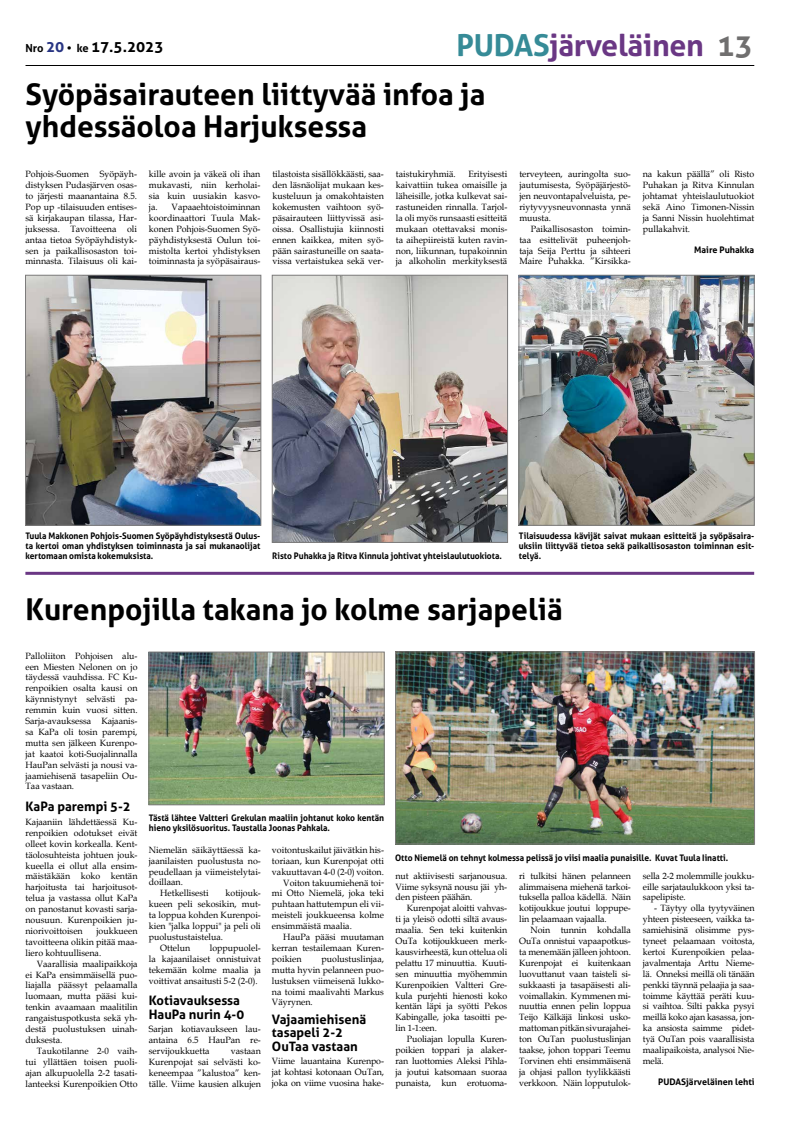
<style>
.page{position:relative;width:794px;height:1134px;background:#fff}
.page>*{position:absolute;margin:0;border:0;box-sizing:border-box;transform-origin:0 0}
.t1{font:700 30.3px "Aller";letter-spacing:-.01em;color:#6a3784}
.t2{font:700 30px/32px "Aller";color:#000}
.t3{font:700 15.2px "Aller";color:#000}
.t4{font:700 13px/13.2px "Aller";color:#000}
.t5{font:9.1px/10.9px "Book Antiqua";color:#000;text-align:justify}
.t6{font:700 9px/10px "Aller";color:#000;text-align:justify;scale:.94 1}
.t7{font:700 9px "Aller";color:#000}
.s1{font-size:11.1px}
.s2{color:#283583}
.s3{color:#368b97}
.s4{font-size:30px;color:#706f6f}
</style>
<div class="page">
<hr style="left:26px;top:65px;width:728px;height:1px;background:#000">
<hr style="left:25px;top:572px;width:729px;height:3px;background:#6a3784">
<img style="left:27px;top:277px;width:232px;height:247px">
<div style="left:25px;top:275px;width:236px;height:251px;border:1px solid #7c7b7b"></div>
<img style="left:520px;top:277px;width:232px;height:247px">
<div style="left:518px;top:275px;width:236px;height:251px;border:1px solid #7c7b7b"></div>
<img style="left:274px;top:277px;width:232px;height:264px">
<div style="left:272px;top:275px;width:236px;height:268px;border:1px solid #7c7b7b"></div>
<img style="left:397px;top:653px;width:356px;height:189px">
<div style="left:395px;top:651px;width:360px;height:193px;border:1px solid #7c7b7b"></div>
<img style="left:151px;top:654px;width:231px;height:149px">
<div style="left:149px;top:652px;width:235px;height:153px;border:1px solid #7c7b7b"></div>
<h3 class="t3" style="left:26px;top:38px;width:139px"><span class="s1">Nro</span> <span class="s2">20</span> <span class="s1">• ke</span> 17.5.2023</h3>
<h1 class="t1" style="left:456px;top:27px;width:298px"><span class="s3">PUDAS</span>järveläinen <span class="s4">13</span></h1>
<h2 class="t2" style="left:26px;top:78px;width:461px">Syöpäsairauteen liittyvää infoa ja yhdessäoloa Harjuksessa</h2>
<p class="t5" style="left:26px;top:168px;width:113px">Pohjois-Suomen Syöpäyh&shy;distyksen Pudasjärven osas&shy;to järjesti maanantaina 8.5.<br>Pop up -tilaisuuden entises&shy;sä kirjakaupan tilassa, Har&shy;juksessa. Tavoitteena oli antaa tietoa Syöpäyhdistyk&shy;sen ja paikallisosaston toi&shy;minnasta. Tilaisuus oli kai-</p>
<p class="t5" style="left:149px;top:168px;width:113px">kille avoin ja väkeä oli ihan mukavasti, niin kerholai&shy;sia kuin uusiakin kasvo&shy;ja. Vapaaehtoistoiminnan koordinaattori Tuula Mak&shy;konen Pohjois-Suomen Syö&shy;päyhdistyksestä Oulun toi&shy;mistolta kertoi yhdistyksen toiminnasta ja syöpäsairaus-</p>
<p class="t5" style="left:272px;top:168px;width:113px">tilastoista sisällökkäästi, saa&shy;den läsnäolijat mukaan kes&shy;kusteluun ja omakohtaisten kokemusten vaihtoon syö&shy;päsairauteen liittyvissä asi&shy;oissa. Osallistujia kiinnosti ennen kaikkea, miten syö&shy;pään sairastuneille on saata&shy;vissa vertaistukea sekä ver-</p>
<p class="t5" style="left:396px;top:168px;width:61px">taistukiryhmiä.</p>
<p class="t5" style="left:643px;top:168px;width:113px">na kakun päällä” oli Risto Puhakan ja Ritva Kinnulan johtamat yhteislaulutuokiot sekä Aino Timonen-Nissin ja Sanni Nissin huolehtimat pullakahvit.</p>
<p class="t7" style="left:694px;top:244px;width:62px">Maire Puhakka</p>
<p class="t5" style="left:396px;top:168px;width:113px;text-indent:72px">Erityisesti kaivattiin tukea omaisille ja läheisille, jotka kulkevat sai&shy;rastuneiden rinnalla. Tarjol&shy;la oli myös runsaasti esitteitä mukaan otettavaksi monis&shy;ta aihepiireistä kuten ravin&shy;non, liikunnan, tupakoinnin ja alkoholin merkityksestä</p>
<p class="t5" style="left:519px;top:168px;width:113px">terveyteen, auringolta suo&shy;jautumisesta, Syöpäjärjestö&shy;jen neuvontapalveluista, pe&shy;riytyvyysneuvonnasta ynnä muusta.</p>
<p class="t5" style="left:519px;top:223px;width:113px;text-indent:11px">Paikallisosaston toimin&shy;taa esittelivät puheenjoh&shy;taja Seija Perttu ja sihteeri Maire Puhakka. ”Kirsikka-</p>
<p class="t6" style="left:26px;top:531px;width:251px">Tuula Makkonen Pohjois-Suomen Syöpäyhdistyksestä Oulus&shy;ta kertoi oman yhdistyksen toiminnasta ja sai mukanaolijat kertomaan omista kokemuksista.</p>
<p class="t6" style="left:519px;top:531px;width:252px">Tilaisuudessa kävijät saivat mukaan esitteitä ja syöpäsaira&shy;uksiin liittyvää tietoa sekä paikallisosaston toiminnan esit&shy;telyä.</p>
<h2 class="t2" style="left:26px;top:593px;width:538px">Kurenpojilla takana jo kolme sarjapeliä</h2>
<p class="t5" style="left:26px;top:650px;width:113px">Palloliiton Pohjoisen alu&shy;een Miesten Nelonen on jo täydessä vauhdissa. FC Ku&shy;renpoikien osalta kausi on käynnistynyt selvästi pa&shy;remmin kuin vuosi sitten.<br>Sarja-avauksessa Kajaanis&shy;sa KaPa oli tosin parempi, mutta sen jälkeen Kurenpo&shy;jat kaatoi koti-Suojalinnalla HauPan selvästi ja nousi va&shy;jaamiehisenä tasapeliin Ou-Taa vastaan.</p>
<h3 class="t4" style="left:26px;top:800px;width:107px">KaPa parempi 5-2</h3>
<p class="t5" style="left:26px;top:816px;width:113px">Kajaaniin lähdettäessä Ku&shy;renpoikien odotukset eivät olleet kovin korkealla. Kent&shy;täolosuhteista johtuen jouk&shy;kueella ei ollut alla ensim&shy;mäistäkään koko kentän harjoitusta tai harjoitusot&shy;telua ja vastassa ollut KaPa on panostanut kovasti sarja&shy;nousuun. Kurenpoikien ju&shy;niorivoittoisen</p>
<p class="t6" style="left:272px;top:550px;width:246px">Risto Puhakka ja Ritva Kinnula johtivat yhteislaulutuokiota.</p>
<p class="t6" style="left:149px;top:813px;width:252px">Tästä lähtee Valtteri Grekulan maaliin johtanut koko kentän hieno yksilösuoritus. Taustalla Joonas Pahkala.</p>
<p class="t5" style="left:272px;top:844px;width:113px">voitontuskailut jäivätkin his-</p>
<p class="t5" style="left:272px;top:855px;width:113px">toriaan, kun Kurenpojat otti</p>
<p class="t5" style="left:272px;top:866px;width:113px">vakuuttavan 4-0 (2-0) voiton.</p>
<p class="t5" style="left:283px;top:877px;width:102px">Voiton takuumiehenä toi-</p>
<p class="t5" style="left:272px;top:888px;width:113px">mi Otto Niemelä, joka teki</p>
<p class="t5" style="left:272px;top:898px;width:113px">puhtaan hattutempun eli vii-</p>
<p class="t5" style="left:272px;top:909px;width:113px">meisteli joukkueensa kolme</p>
<p class="t5" style="left:272px;top:920px;width:81px">ensimmäistä maalia.</p>
<p class="t5" style="left:283px;top:931px;width:102px">HauPa pääsi muutaman</p>
<p class="t5" style="left:272px;top:942px;width:113px">kerran testailemaan Kuren-</p>
<p class="t5" style="left:272px;top:953px;width:31px">poikien</p>
<p class="t5" style="left:149px;top:844px;width:113px">Niemelän säikäyttäessä ka-</p>
<p class="t5" style="left:149px;top:855px;width:113px">jaanilaisten puolustusta no-</p>
<p class="t5" style="left:149px;top:866px;width:113px">peudellaan ja viimeistelytai-</p>
<p class="t5" style="left:149px;top:877px;width:36px">doillaan.</p>
<p class="t5" style="left:160px;top:888px;width:50px">Hetkellisesti</p>
<p class="t5" style="left:226px;top:888px;width:37px">kotijouk-</p>
<p class="t5" style="left:149px;top:898px;width:113px">kueen peli sekosikin, mut-</p>
<p class="t5" style="left:149px;top:909px;width:113px">ta loppua kohden Kurenpoi-</p>
<p class="t5" style="left:149px;top:920px;width:113px">kien "jalka loppui" ja peli oli</p>
<p class="t5" style="left:149px;top:931px;width:76px">puolustustaistelua.</p>
<p class="t5" style="left:160px;top:942px;width:31px">Ottelun</p>
<p class="t6" style="left:395px;top:852px;width:356px">Otto Niemelä on tehnyt kolmessa pelissä jo viisi maalia punaisille. Kuvat Tuula Iinatti.</p>
<p class="t5" style="left:519px;top:870px;width:113px">ri tulkitsi hänen pelanneen alimmaisena miehenä tarkoi&shy;tuksella palloa kädellä. Näin kotijoukkue joutui loppupe&shy;lin pelaamaan vajaalla.</p>
<p class="t5" style="left:519px;top:924px;width:113px;text-indent:11px">Noin tunnin kohdalla OuTa onnistui vapaapotkus&shy;ta menemään jälleen johtoon.<br>Kurenpojat ei kuitenkaan luovuttanut vaan taisteli si&shy;sukkaasti ja tasapäisesti ali&shy;voimallakin. Kymmenen mi&shy;nuuttia ennen pelin loppua Teijo Kälkäjä linkosi usko&shy;mattoman pitkän sivurajahei&shy;ton OuTan puolustuslinjan taakse, johon toppari Teemu Torvinen ehti ensimmäisenä ja ohjasi pallon tyylikkäästi verkkoon. Näin lopputulok-</p>
<p class="t5" style="left:643px;top:870px;width:113px">sella 2-2 molemmille joukku&shy;eille sarjataulukkoon yksi ta&shy;sapelipiste.</p>
<p class="t5" style="left:643px;top:902px;width:113px;text-indent:11px">- Täytyy olla tyytyväinen yhteen pisteeseen, vaikka ta&shy;samiehisinä olisimme pys&shy;tyneet pelaamaan voitosta, kertoi Kurenpoikien pelaa&shy;javalmentaja Arttu Nieme&shy;lä. Onneksi meillä oli tänään penkki täynnä pelaajia ja saa&shy;toimme käyttää peräti kuu&shy;si vaihtoa. Silti pakka pysyi meillä koko ajan kasassa, jon&shy;ka ansiosta saimme pidet&shy;tyä OuTan pois vaarallisista maalipaikoista, analysoi Nie&shy;melä.</p>
<p class="t7" style="left:658px;top:1076px;width:98px">PUDASjärveläinen lehti</p>
<p class="t5" style="left:395px;top:870px;width:113px">nut aktiivisesti sarjanousua.<br>Viime syksynä nousu jäi yh&shy;den pisteen päähän.</p>
<p class="t5" style="left:395px;top:902px;width:113px;text-indent:11px">Kurenpojat aloitti vahvas&shy;ti ja yleisö odotti siltä avaus&shy;maalia. Sen teki kuitenkin OuTa kotijoukkueen merk&shy;kausvirheestä, kun ottelua oli pelattu 17 minuuttia. Kuuti&shy;sen minuuttia myöhemmin Kurenpoikien Valtteri Gre&shy;kula purjehti hienosti koko kentän läpi ja syötti Pekos Kabingalle, joka tasoitti pe&shy;lin 1-1:een.</p>
<p class="t5" style="left:395px;top:1033px;width:113px;text-indent:11px">Puoliajan lopulla Kuren&shy;poikien toppari ja alaker&shy;ran luottomies Aleksi Pihla&shy;ja joutui katsomaan suoraa punaista, kun erotuoma-</p>
<p class="t5" style="left:26px;top:925px;width:113px;text-indent:71px">joukkueen tavoitteena olikin pitää maa&shy;liero kohtuullisena.</p>
<p class="t5" style="left:26px;top:958px;width:113px;text-indent:11px">Vaarallisia maalipaikkoja ei KaPa ensimmäisellä puo&shy;liajalla päässyt pelaamalla luomaan, mutta pääsi kui&shy;tenkin avaamaan maalitilin rangaistuspotkusta sekä yh&shy;destä puolustuksen uinah&shy;duksesta.</p>
<p class="t5" style="left:26px;top:1045px;width:113px;text-indent:11px">Taukotilanne 2-0 vaih&shy;tui yllättäen toisen puoli&shy;ajan alkupuolella 2-2 tasati&shy;lanteeksi Kurenpoikien Otto</p>
<p class="t5" style="left:149px;top:942px;width:113px;text-indent:61px">loppupuolel&shy;la kajaanilaiset onnistuivat tekemään kolme maalia ja voittivat ansaitusti 5-2 (2-0).</p>
<h3 class="t4" style="left:149px;top:994px;width:97px">Kotiavauksessa<br>HauPa nurin 4-0</h3>
<p class="t5" style="left:149px;top:1023px;width:113px">Sarjan kotiavaukseen lau&shy;antaina 6.5 HauPan re&shy;servijoukkuetta</p>
<p class="t5" style="left:272px;top:953px;width:113px;text-indent:50px">puolustuslinjaa, mutta hyvin pelanneen puo&shy;lustuksen viimeisenä lukko&shy;na toimi maalivahti Markus Väyrynen.</p>
<h3 class="t4" style="left:272px;top:1013px;width:96px">Vajaamiehisenä tasapeli 2-2<br>OuTaa vastaan</h3>
<p class="t5" style="left:272px;top:1056px;width:113px">Viime lauantaina Kurenpo&shy;jat kohtasi kotonaan OuTan, joka on viime vuosina hake-</p>
<p class="t5" style="left:149px;top:1045px;width:113px;text-indent:82px">vastaan Kurenpojat sai selvästi ko&shy;keneempaa ”kalustoa” ken&shy;tälle. Viime kausien alkujen</p>
</div>
